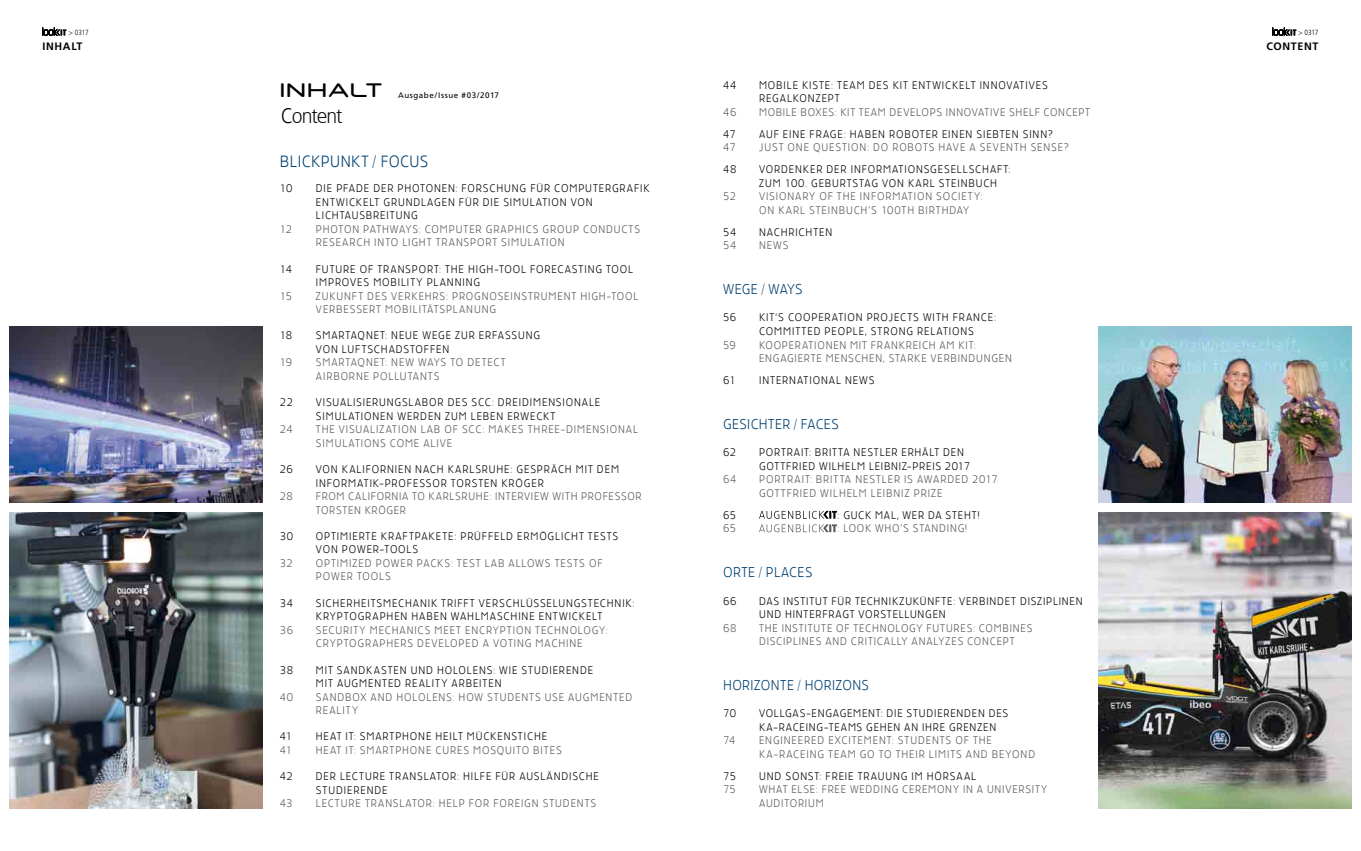
<style>
.page{position:relative;width:1361px;height:851px;background:#fff}
.page>*{position:absolute;margin:0;border:0;box-sizing:border-box;transform-origin:0 0}
.t1{font:500 21.8px "ft 30 modus";letter-spacing:.045em;color:#000}
.t2{font:300 20px "TF Forever";color:#000}
.t3{font:300 15.5px "TF Forever";letter-spacing:.03em;color:#004070}
.t4{font:300 13.5px "TF Forever";letter-spacing:.03em;color:#004070}
.t5{font:700 10.8px "Frutiger";letter-spacing:.055em;color:#000}
.t6{font:300 10.5px/13.5px "TF Forever";letter-spacing:.085em;color:#000}
.t7{font:300 10.5px/13.5px "TF Forever";letter-spacing:.08em;color:#58585a}
.t8{font:8px "Frutiger";letter-spacing:.065em;color:#000}
.t9{font:300 condensed 7.5px "Frutiger";letter-spacing:-.025em;color:#000}
</style>
<div class="page">
<svg style="left:759px;top:510px;width:78px;height:8px"></svg>
<svg style="left:759px;top:524px;width:78px;height:8px"></svg>
<svg style="left:1272px;top:28px;width:24px;height:8px"></svg>
<img style="left:1098px;top:512px;width:253px;height:296px">
<img style="left:1098px;top:326px;width:253px;height:176px">
<svg style="left:42px;top:28px;width:24px;height:8px"></svg>
<img style="left:10px;top:512px;width:252px;height:296px">
<img style="left:10px;top:326px;width:252px;height:176px">
<p class="t9" style="left:68px;top:29px;width:22px">&gt; 0317</p>
<p class="t5" style="left:43px;top:40px;width:42px">INHALT</p>
<h1 class="t1" style="left:280px;top:81px;width:103px">INHALT</h1>
<p class="t8" style="left:398px;top:90px;width:102px">Ausgabe/Issue #03/2017</p>
<h2 class="t2" style="left:281px;top:104px;width:63px">CONTENT</h2>
<h3 class="t3" style="left:280px;top:153px;width:150px">BLICKPUNKT / FOCUS</h3>
<p class="t6" style="left:280px;top:182px;width:14px">10</p>
<p class="t6" style="left:316px;top:182px;width:335px">DIE PFADE DER PHOTONEN: FORSCHUNG FÜR COMPUTERGRAFIK<br>ENTWICKELT GRUNDLAGEN FÜR DIE SIMULATION VON<br>LICHTAUSBREITUNG</p>
<p class="t7" style="left:280px;top:222px;width:14px">12</p>
<p class="t7" style="left:316px;top:222px;width:326px">PHOTON PATHWAYS: COMPUTER GRAPHICS GROUP CONDUCTS<br>RESEARCH INTO LIGHT TRANSPORT SIMULATION</p>
<p class="t6" style="left:280px;top:262px;width:14px">14</p>
<p class="t6" style="left:316px;top:262px;width:319px">FUTURE OF TRANSPORT: THE HIGH-TOOL FORECASTING TOOL<br>IMPROVES MOBILITY PLANNING</p>
<p class="t7" style="left:280px;top:289px;width:14px">15</p>
<p class="t7" style="left:316px;top:289px;width:324px">ZUKUNFT DES VERKEHRS: PROGNOSEINSTRUMENT HIGH-TOOL<br>VERBESSERT MOBILITÄTSPLANUNG</p>
<p class="t6" style="left:280px;top:329px;width:14px">18</p>
<p class="t6" style="left:316px;top:329px;width:226px">SMARTAQNET: NEUE WEGE ZUR ERFASSUNG<br>VON LUFTSCHADSTOFFEN</p>
<p class="t7" style="left:280px;top:356px;width:14px">19</p>
<p class="t7" style="left:316px;top:356px;width:191px">SMARTAQNET: NEW WAYS TO DETECT<br>AIRBORNE POLLUTANTS</p>
<p class="t6" style="left:280px;top:395px;width:15px">22</p>
<p class="t6" style="left:316px;top:395px;width:286px">VISUALISIERUNGSLABOR DES SCC: DREIDIMENSIONALE<br>SIMULATIONEN WERDEN ZUM LEBEN ERWECKT</p>
<p class="t7" style="left:280px;top:422px;width:14px">24</p>
<p class="t7" style="left:316px;top:422px;width:324px">THE VISUALIZATION LAB OF SCC: MAKES THREE-DIMENSIONAL<br>SIMULATIONS COME ALIVE</p>
<p class="t6" style="left:280px;top:462px;width:15px">26</p>
<p class="t6" style="left:316px;top:462px;width:305px">VON KALIFORNIEN NACH KARLSRUHE: GESPRÄCH MIT DEM<br>INFORMATIK-PROFESSOR TORSTEN KRÖGER</p>
<p class="t7" style="left:280px;top:489px;width:15px">28</p>
<p class="t7" style="left:316px;top:489px;width:327px">FROM CALIFORNIA TO KARLSRUHE: INTERVIEW WITH PROFESSOR<br>TORSTEN KRÖGER</p>
<p class="t6" style="left:280px;top:529px;width:15px">30</p>
<p class="t6" style="left:316px;top:529px;width:304px">OPTIMIERTE KRAFTPAKETE: PRÜFFELD ERMÖGLICHT TESTS<br>VON POWER-TOOLS</p>
<p class="t7" style="left:280px;top:556px;width:14px">32</p>
<p class="t7" style="left:316px;top:556px;width:288px">OPTIMIZED POWER PACKS: TEST LAB ALLOWS TESTS OF<br>POWER TOOLS</p>
<p class="t6" style="left:280px;top:596px;width:15px">34</p>
<p class="t6" style="left:316px;top:596px;width:320px">SICHERHEITSMECHANIK TRIFFT VERSCHLÜSSELUNGSTECHNIK:<br>KRYPTOGRAPHEN HABEN WAHLMASCHINE ENTWICKELT</p>
<p class="t7" style="left:280px;top:623px;width:15px">36</p>
<p class="t7" style="left:316px;top:623px;width:293px">SECURITY MECHANICS MEET ENCRYPTION TECHNOLOGY:<br>CRYPTOGRAPHERS DEVELOPED A VOTING MACHINE</p>
<p class="t6" style="left:280px;top:662px;width:15px">38</p>
<p class="t6" style="left:316px;top:662px;width:279px">MIT SANDKASTEN UND HOLOLENS: WIE STUDIERENDE<br>MIT AUGMENTED REALITY ARBEITEN</p>
<p class="t7" style="left:280px;top:689px;width:15px">40</p>
<p class="t7" style="left:316px;top:689px;width:318px">SANDBOX AND HOLOLENS: HOW STUDENTS USE AUGMENTED<br>REALITY</p>
<p class="t6" style="left:280px;top:729px;width:14px">41</p>
<p class="t6" style="left:316px;top:729px;width:233px">HEAT IT: SMARTPHONE HEILT MÜCKENSTICHE</p>
<p class="t7" style="left:280px;top:743px;width:14px">41</p>
<p class="t7" style="left:316px;top:743px;width:247px">HEAT IT: SMARTPHONE CURES MOSQUITO BITES</p>
<p class="t6" style="left:280px;top:769px;width:14px">42</p>
<p class="t6" style="left:316px;top:769px;width:285px">DER LECTURE TRANSLATOR: HILFE FÜR AUSLÄNDISCHE<br>STUDIERENDE</p>
<p class="t7" style="left:280px;top:796px;width:14px">43</p>
<p class="t7" style="left:316px;top:796px;width:282px">LECTURE TRANSLATOR: HELP FOR FOREIGN STUDENTS</p>
<p class="t6" style="left:723px;top:78px;width:15px">44</p>
<p class="t6" style="left:759px;top:78px;width:290px">MOBILE KISTE: TEAM DES KIT ENTWICKELT INNOVATIVES<br>REGALKONZEPT</p>
<p class="t7" style="left:723px;top:105px;width:15px">46</p>
<p class="t7" style="left:759px;top:105px;width:333px">MOBILE BOXES: KIT TEAM DEVELOPS INNOVATIVE SHELF CONCEPT</p>
<p class="t6" style="left:723px;top:127px;width:14px">47</p>
<p class="t6" style="left:759px;top:127px;width:295px">AUF EINE FRAGE: HABEN ROBOTER EINEN SIEBTEN SINN?</p>
<p class="t7" style="left:723px;top:140px;width:14px">47</p>
<p class="t7" style="left:759px;top:140px;width:311px">JUST ONE QUESTION: DO ROBOTS HAVE A SEVENTH SENSE?</p>
<p class="t6" style="left:723px;top:162px;width:15px">48</p>
<p class="t6" style="left:759px;top:162px;width:253px">VORDENKER DER INFORMATIONSGESELLSCHAFT:<br>ZUM 100. GEBURTSTAG VON KARL STEINBUCH</p>
<p class="t7" style="left:723px;top:189px;width:14px">52</p>
<p class="t7" style="left:759px;top:189px;width:225px">VISIONARY OF THE INFORMATION SOCIETY:<br>ON KARL STEINBUCH’S 100TH BIRTHDAY</p>
<p class="t6" style="left:723px;top:225px;width:15px">54</p>
<p class="t6" style="left:759px;top:225px;width:75px">NACHRICHTEN</p>
<p class="t7" style="left:723px;top:238px;width:15px">54</p>
<p class="t7" style="left:759px;top:238px;width:31px">NEWS</p>
<p class="t4" style="left:723px;top:281px;width:81px">WEGE / WAYS</p>
<p class="t6" style="left:723px;top:311px;width:15px">56</p>
<p class="t6" style="left:759px;top:311px;width:239px">KIT‘S COOPERATION PROJECTS WITH FRANCE:<br>COMMITTED PEOPLE, STRONG RELATIONS</p>
<p class="t7" style="left:723px;top:338px;width:14px">59</p>
<p class="t7" style="left:759px;top:338px;width:254px">KOOPERATIONEN MIT FRANKREICH AM KIT:<br>ENGAGIERTE MENSCHEN, STARKE VERBINDUNGEN</p>
<p class="t6" style="left:723px;top:373px;width:14px">61</p>
<p class="t6" style="left:759px;top:373px;width:117px">INTERNATIONAL NEWS</p>
<p class="t4" style="left:723px;top:416px;width:117px">GESICHTER / FACES</p>
<p class="t6" style="left:723px;top:445px;width:15px">62</p>
<p class="t6" style="left:759px;top:445px;width:212px">PORTRAIT: BRITTA NESTLER ERHÄLT DEN<br>GOTTFRIED WILHELM LEIBNIZ-PREIS 2017</p>
<p class="t7" style="left:723px;top:472px;width:15px">64</p>
<p class="t7" style="left:759px;top:472px;width:240px">PORTRAIT: BRITTA NESTLER IS AWARDED 2017<br>GOTTFRIED WILHELM LEIBNIZ PRIZE</p>
<p class="t6" style="left:723px;top:508px;width:14px">65</p>
<p class="t6" style="left:837px;top:508px;width:144px">: GUCK MAL, WER DA STEHT!</p>
<p class="t7" style="left:723px;top:521px;width:14px">65</p>
<p class="t7" style="left:837px;top:521px;width:131px">: LOOK WHO’S STANDING!</p>
<p class="t4" style="left:723px;top:564px;width:91px">ORTE / PLACES</p>
<p class="t6" style="left:723px;top:593px;width:15px">66</p>
<p class="t6" style="left:759px;top:593px;width:325px">DAS INSTITUT FÜR TECHNIKZUKÜNFTE: VERBINDET DISZIPLINEN<br>UND HINTERFRAGT VORSTELLUNGEN</p>
<p class="t7" style="left:723px;top:621px;width:15px">68</p>
<p class="t7" style="left:759px;top:621px;width:275px">THE INSTITUTE OF TECHNOLOGY FUTURES: COMBINES<br>DISCIPLINES AND CRITICALLY ANALYZES CONCEPT</p>
<p class="t4" style="left:723px;top:677px;width:147px">HORIZONTE / HORIZONS</p>
<p class="t6" style="left:723px;top:706px;width:14px">70</p>
<p class="t6" style="left:759px;top:706px;width:251px">VOLLGAS-ENGAGEMENT: DIE STUDIERENDEN DES<br>KA-RACEING-TEAMS GEHEN AN IHRE GRENZEN</p>
<p class="t7" style="left:723px;top:733px;width:14px">74</p>
<p class="t7" style="left:759px;top:733px;width:278px">ENGINEERED EXCITEMENT: STUDENTS OF THE<br>KA-RACEING TEAM GO TO THEIR LIMITS AND BEYOND</p>
<p class="t6" style="left:723px;top:769px;width:14px">75</p>
<p class="t6" style="left:759px;top:769px;width:218px">UND SONST: FREIE TRAUUNG IM HÖRSAAL</p>
<p class="t7" style="left:723px;top:782px;width:14px">75</p>
<p class="t7" style="left:759px;top:782px;width:290px">WHAT ELSE: FREE WEDDING CEREMONY IN A UNIVERSITY<br>AUDITORIUM</p>
<p class="t9" style="left:1298px;top:29px;width:22px">&gt; 0317</p>
<p class="t5" style="left:1266px;top:40px;width:54px">CONTENT</p>
</div>
